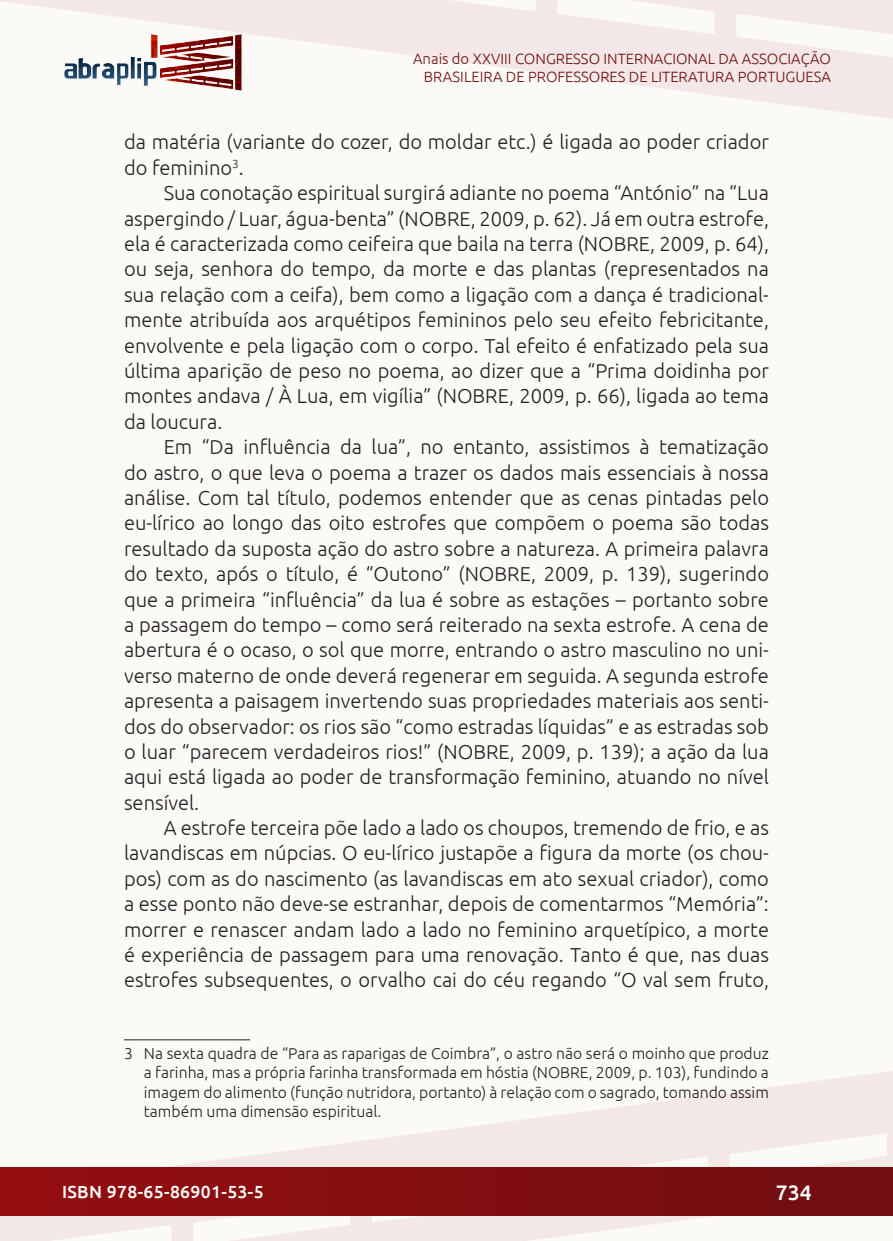
<style>
.page{position:relative;width:893px;height:1241px;background:#fff}
.page>*{position:absolute;margin:0;border:0;box-sizing:border-box;transform-origin:0 0}
.t1{font:500 21px "Ubuntu";color:#fff}
._7_CORPO{font:300 20.12px/25.4px "Ubuntu";color:#231f20;text-align:justify}
.t2{font:500 17.5px "Ubuntu";letter-spacing:.02em;color:#fff}
._4_RODAPÉ{font:300 15.75px/19.2px "Ubuntu";color:#231f20;text-align:justify}
.t3{font:300 14.88px/17.8px "Ubuntu";color:#700e10;text-align:right}
</style>
<div class="page">
<div style="left:0;top:0;width:893px;height:1240px;background:#fcfaf7"></div>
<svg style="left:0;top:1071px;width:893px;height:169px"></svg>
<svg style="left:0;top:0;width:893px;height:119px"></svg>
<div style="left:1px;top:1167px;width:891px;height:47px;background:linear-gradient(to right,#950e10,#700e10)"></div>
<img style="left:62px;top:31px;width:182px;height:62px">
<hr style="left:124px;top:1039px;width:126px;height:1px;background:#231f20">
<p class="t3" style="left:413px;top:49px;width:419px">Anais do XXVIII CONGRESSO INTERNACIONAL DA ASSOCIAÇÃO<br>BRASILEIRA DE PROFESSORES DE LITERATURA PORTUGUESA</p>
<p class="_7_CORPO" style="left:124px;top:129px;width:646px">da matéria (variante do cozer, do moldar etc.) é ligada ao poder criador do feminino<sup>3</sup>.</p>
<p class="_7_CORPO" style="left:124px;top:180px;width:646px;text-indent:40px">Sua conotação espiritual surgirá adiante no poema “António” na “Lua aspergindo / Luar, água-benta” (NOBRE, 2009, p. 62). Já em outra estrofe, ela é caracterizada como ceifeira que baila na terra (NOBRE, 2009, p. 64), ou seja, senhora do tempo, da morte e das plantas (representados na sua relação com a ceifa), bem como a ligação com a dança é tradicional&shy;mente atribuída aos arquétipos femininos pelo seu efeito febricitante, envolvente e pela ligação com o corpo. Tal efeito é enfatizado pela sua última aparição de peso no poema, ao dizer que a “Prima doidinha por montes andava / À Lua, em vigília” (NOBRE, 2009, p. 66), ligada ao tema da loucura.</p>
<p class="_7_CORPO" style="left:124px;top:434px;width:646px;text-indent:40px">Em “Da influência da lua”, no entanto, assistimos à tematização do astro, o que leva o poema a trazer os dados mais essenciais à nossa análise. Com tal título, podemos entender que as cenas pintadas pelo eu-lírico ao longo das oito estrofes que compõem o poema são todas resultado da suposta ação do astro sobre a natureza. A primeira palavra do texto, após o título, é “Outono” (NOBRE, 2009, p. 139), sugerindo que a primeira “influência” da lua é sobre as estações – portanto sobre a passagem do tempo – como será reiterado na sexta estrofe. A cena de abertura é o ocaso, o sol que morre, entrando o astro masculino no uni&shy;verso materno de onde deverá regenerar em seguida. A segunda estrofe apresenta a paisagem invertendo suas propriedades materiais aos senti&shy;dos do observador: os rios são “como estradas líquidas” e as estradas sob o luar “parecem verdadeiros rios!” (NOBRE, 2009, p. 139); a ação da lua aqui está ligada ao poder de transformação feminino, atuando no nível sensível.</p>
<p class="_7_CORPO" style="left:124px;top:814px;width:646px;text-indent:40px">A estrofe terceira põe lado a lado os choupos, tremendo de frio, e as lavandiscas em núpcias. O eu-lírico justapõe a figura da morte (os chou&shy;pos) com as do nascimento (as lavandiscas em ato sexual criador), como a esse ponto não deve-se estranhar, depois de comentarmos “Memória”: morrer e renascer andam lado a lado no feminino arquetípico, a morte é experiência de passagem para uma renovação. Tanto é que, nas duas estrofes subsequentes, o orvalho cai do céu regando “O val sem fruto,</p>
<p class="_4_RODAPÉ" style="left:144px;top:1043px;width:627px;text-indent:-20px">3 Na sexta quadra de “Para as raparigas de Coimbra”, o astro não será o moinho que produz a farinha, mas a própria farinha transformada em hóstia (NOBRE, 2009, p. 103), fundindo a imagem do alimento (função nutridora, portanto) à relação com o sagrado, tomando assim também uma dimensão espiritual.</p>
<p class="t2" style="left:62px;top:1180px;width:203px">ISBN 978-65-86901-53-5</p>
<p class="t1" style="left:776px;top:1178px;width:37px">734</p>
</div>
